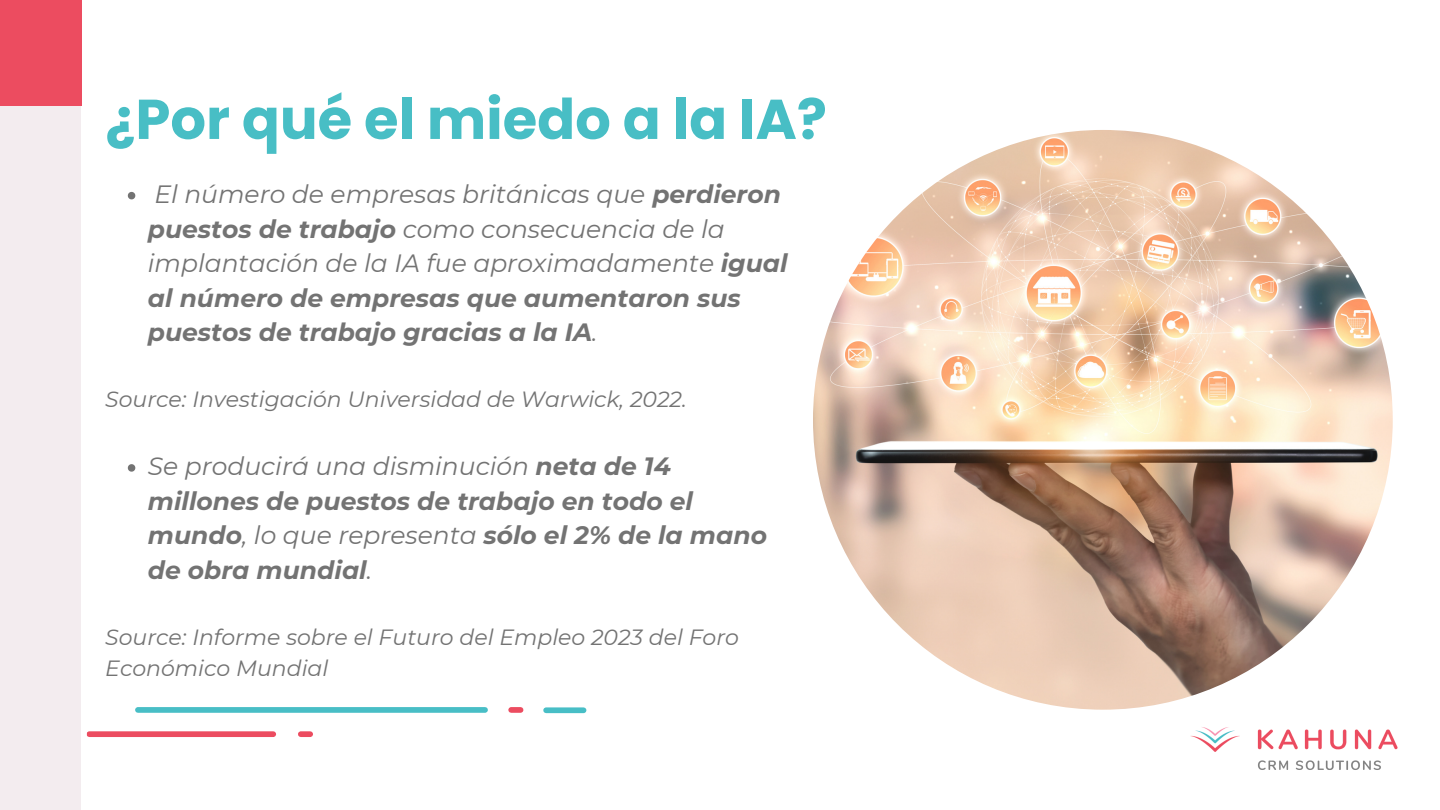
<style>
.page{position:relative;width:1440px;height:810px;background:#fff}
.page>*{position:absolute;margin:0;border:0;box-sizing:border-box;transform-origin:0 0}
.t1{font:700 56px "Poppins";color:#48bec5}
.t2{font:italic 700 25px/34.5px "Montserrat";color:#737373}
.t3{font:italic 22px/30.8px "Montserrat";color:#737373}
.s1{font-weight:400}
</style>
<div class="page">
<div style="left:0;top:87px;width:81px;height:723px;background:#f3ecef"></div>
<div style="left:0;top:0;width:82px;height:106px;background:#ec4c60"></div>
<img style="left:1190px;top:657px;width:208px;height:113px">
<img style="left:813px;top:130px;width:580px;height:580px;border-radius:50%">
<svg style="left:128px;top:192px;width:7px;height:7px"></svg>
<svg style="left:128px;top:464px;width:7px;height:8px"></svg>
<div style="left:89px;top:731px;width:184px;height:6px;background:#ec4c60"></div>
<div style="left:301px;top:731px;width:9px;height:6px;background:#ec4c60"></div>
<div style="left:138px;top:707px;width:347px;height:6px;background:#48bec6"></div>
<div style="left:511px;top:707px;width:10px;height:6px;background:#ec4c60"></div>
<div style="left:546px;top:707px;width:38px;height:6px;background:#48bec6"></div>
<p class="t1" style="left:105px;top:80px;width:723px">¿Por qué el miedo a la IA?</p>
<p class="t2" style="left:148px;top:177px;width:641px"><span class="s1">El número de empresas británicas que</span> perdieron puestos de trabajo <span class="s1">como consecuencia de la implantación de la IA fue aproximadamente</span> igual al número de empresas que aumentaron sus puestos de trabajo gracias a la IA<span class="s1">.</span></p>
<p class="t3" style="left:105px;top:384px;width:583px">Source: Investigación Universidad de Warwick, 2022.</p>
<p class="t2" style="left:148px;top:449px;width:621px"><span class="s1">Se producirá una disminución</span> neta de 14 millones de puestos de trabajo en todo el mundo<span class="s1">, lo que representa</span> sólo el 2% de la mano de obra mundial<span class="s1">.</span></p>
<p class="t3" style="left:105px;top:622px;width:635px">Source: Informe sobre el Futuro del Empleo 2023 del Foro<br>Económico Mundial</p>
</div>
